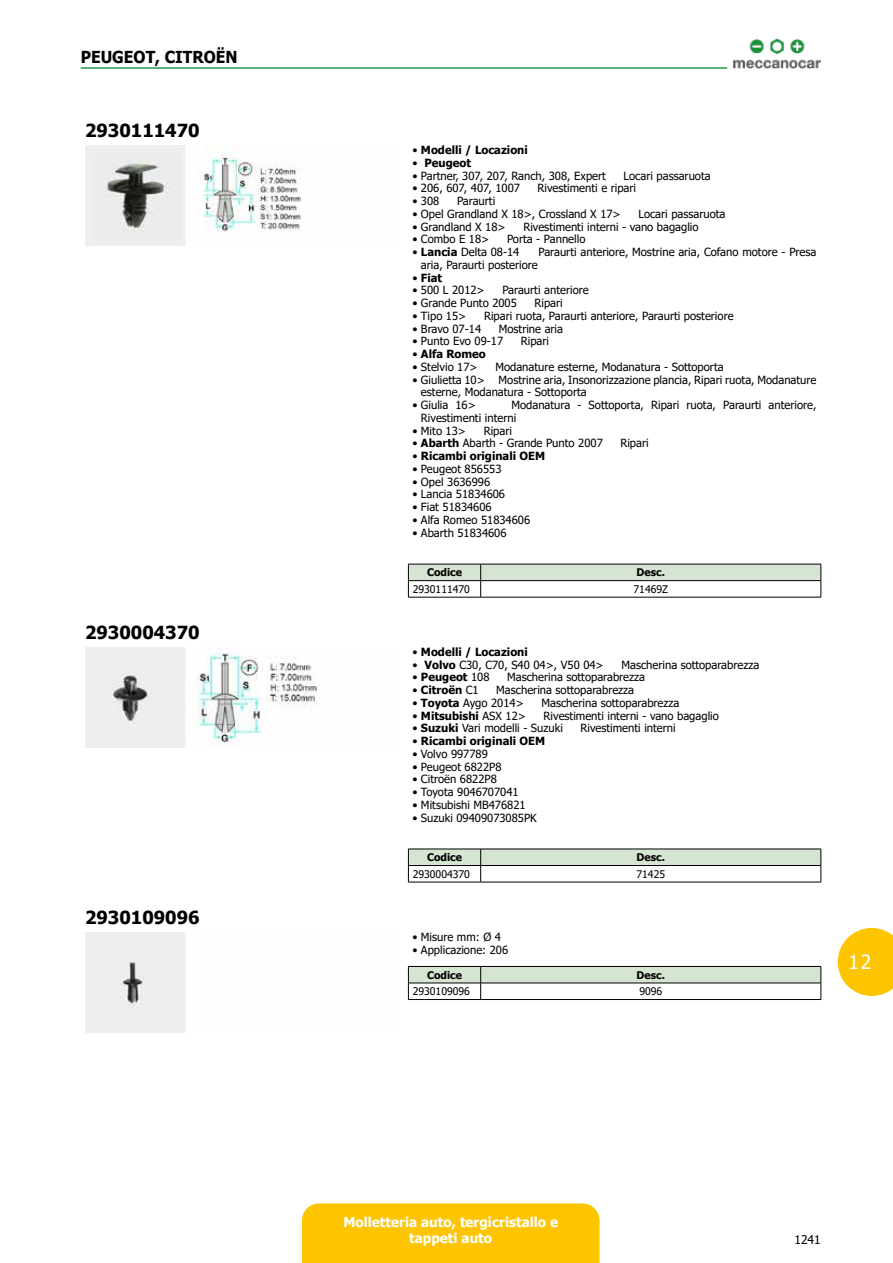
<style>
.page{position:relative;width:893px;height:1263px;background:#fff}
.page>*{position:absolute;margin:0;border:0;box-sizing:border-box;transform-origin:0 0}
.t1{font:19.5px "Tahoma";color:#fff}
.t2{font:700 18px "Tahoma";color:#000}
.t3{font:700 16.5px "Tahoma";color:#000;scale:.95 1}
.t4{font:700 13.5px/16.2px "Tahoma";color:#fff;text-align:center}
.t5{font:12px "Tahoma";color:#000}
.t6{font:11.25px/12.8px "Tahoma";color:#000}
.t7{font:700 11.25px "Tahoma";color:#000}
.t8{font:10.5px "Tahoma";color:#000}
.t9{font:700 10.5px "Tahoma";color:#000}
.s1{font-weight:400}
.s2{font-weight:700}
</style>
<div class="page">
<div style="left:302px;top:1203px;width:298px;height:60px;background:#fdc500"></div>
<svg style="left:838px;top:928px;width:55px;height:68px"></svg>
<img style="left:733px;top:38px;width:88px;height:31px">
<hr style="left:81px;top:67px;width:646px;height:2px;background:#28974e">
<img style="left:85px;top:146px;width:216px;height:100px">
<svg style="left:408px;top:564px;width:414px;height:33px"></svg>
<hr style="left:408px;top:597px;width:73px;height:1px;background:#000">
<hr style="left:481px;top:597px;width:340px;height:1px;background:#000">
<img style="left:85px;top:647px;width:233px;height:100px">
<svg style="left:408px;top:849px;width:414px;height:33px"></svg>
<hr style="left:408px;top:882px;width:73px;height:1px;background:#000">
<hr style="left:481px;top:882px;width:340px;height:1px;background:#000">
<div style="left:85px;top:932px;width:100px;height:100px;background:#eee"></div>
<svg style="left:408px;top:966px;width:414px;height:33px"></svg>
<hr style="left:408px;top:999px;width:73px;height:1px;background:#000">
<hr style="left:481px;top:999px;width:340px;height:1px;background:#000">
<h3 class="t3" style="left:81px;top:45px;width:164px">Peug eot, Citroën</h3>
<h2 class="t2" style="left:85px;top:118px;width:116px">2930111470</h2>
<h2 class="t2" style="left:85px;top:620px;width:116px">2930004370</h2>
<h2 class="t2" style="left:85px;top:904px;width:116px">2930109096</h2>
<p class="t7" style="left:412px;top:142px;width:117px"><span class="s1">•</span> Modelli / Locazioni</p>
<p class="t7" style="left:412px;top:155px;width:60px"><span class="s1">•</span> Peugeot</p>
<p class="t6" style="left:412px;top:170px;width:195px">• Partner, 307, 207, Ranch, 308, Expert</p>
<p class="t6" style="left:624px;top:170px;width:89px">Locari passaruota</p>
<p class="t6" style="left:412px;top:183px;width:109px">• 206, 607, 407, 1007</p>
<p class="t6" style="left:538px;top:183px;width:100px">Rivestimenti e ripari</p>
<p class="t6" style="left:412px;top:195px;width:28px">• 308</p>
<p class="t6" style="left:457px;top:195px;width:40px">Paraurti</p>
<p class="t6" style="left:412px;top:208px;width:210px">• Opel Grandland X 18&gt;, Crossland X 17&gt;</p>
<p class="t6" style="left:638px;top:208px;width:89px">Locari passaruota</p>
<p class="t6" style="left:412px;top:221px;width:95px">• Grandland X 18&gt;</p>
<p class="t6" style="left:523px;top:221px;width:177px">Rivestimenti interni - vano bagaglio</p>
<p class="t6" style="left:412px;top:234px;width:78px">• Combo E 18&gt;</p>
<p class="t6" style="left:507px;top:234px;width:80px">Porta - Pannello</p>
<p class="t6" style="left:412px;top:246px;width:108px">• <span class="s2">Lancia</span> Delta 08-14</p>
<p class="t6" style="left:538px;top:246px;width:280px">Paraurti anteriore, Mostrine aria, Cofano motore - Presa</p>
<p class="t6" style="left:421px;top:259px;width:118px">aria, Paraurti posteriore</p>
<p class="t7" style="left:412px;top:270px;width:31px"><span class="s1">•</span> Fiat</p>
<p class="t6" style="left:412px;top:285px;width:74px">• 500 L 2012&gt;</p>
<p class="t6" style="left:502px;top:285px;width:88px">Paraurti anteriore</p>
<p class="t6" style="left:412px;top:297px;width:106px">• Grande Punto 2005</p>
<p class="t6" style="left:534px;top:297px;width:30px">Ripari</p>
<p class="t6" style="left:412px;top:310px;width:55px">• Tipo 15&gt;</p>
<p class="t6" style="left:484px;top:310px;width:251px">Ripari ruota, Paraurti anteriore, Paraurti posteriore</p>
<p class="t6" style="left:412px;top:323px;width:70px">• Bravo 07-14</p>
<p class="t6" style="left:499px;top:323px;width:66px">Mostrine aria</p>
<p class="t6" style="left:412px;top:336px;width:92px">• Punto Evo 09-17</p>
<p class="t6" style="left:521px;top:336px;width:30px">Ripari</p>
<p class="t7" style="left:412px;top:346px;width:75px"><span class="s1">•</span> Alfa Romeo</p>
<p class="t6" style="left:412px;top:361px;width:67px">• Stelvio 17&gt;</p>
<p class="t6" style="left:495px;top:361px;width:230px">Modanature esterne, Modanatura - Sottoporta</p>
<p class="t6" style="left:421px;top:374px;width:397px;text-indent:-9px">• Giulietta 10&gt; Mostrine aria, Insonorizzazione plancia, Ripari ruota, Modanature esterne, Modanatura - Sottoporta</p>
<p class="t6" style="left:412px;top:399px;width:65px">• Giulia 16&gt;</p>
<p class="t6" style="left:421px;top:399px;width:397px;text-indent:90px">Modanatura - Sottoporta, Ripari ruota, Paraurti anteriore,<br>Rivestimenti interni</p>
<p class="t6" style="left:412px;top:425px;width:55px">• Mito 13&gt;</p>
<p class="t6" style="left:484px;top:425px;width:30px">Ripari</p>
<p class="t6" style="left:412px;top:438px;width:192px">• <span class="s2">Abarth</span> Abarth - Grande Punto 2007</p>
<p class="t6" style="left:620px;top:438px;width:30px">Ripari</p>
<p class="t7" style="left:412px;top:448px;width:134px"><span class="s1">•</span> Ricambi originali OEM</p>
<p class="t6" style="left:412px;top:463px;width:91px">• Peugeot 856553</p>
<p class="t6" style="left:412px;top:476px;width:79px">• Opel 3636996</p>
<p class="t6" style="left:412px;top:488px;width:94px">• Lancia 51834606</p>
<p class="t6" style="left:412px;top:501px;width:81px">• Fiat 51834606</p>
<p class="t6" style="left:412px;top:514px;width:119px">• Alfa Romeo 51834606</p>
<p class="t6" style="left:412px;top:527px;width:96px">• Abarth 51834606</p>
<p class="t9" style="left:427px;top:565px;width:37px">Codice</p>
<p class="t9" style="left:637px;top:565px;width:30px">Desc.</p>
<p class="t8" style="left:413px;top:582px;width:59px">2930111470</p>
<p class="t8" style="left:633px;top:582px;width:36px">71469Z</p>
<p class="t7" style="left:412px;top:644px;width:117px"><span class="s1">•</span> Modelli / Locazioni</p>
<p class="t6" style="left:412px;top:659px;width:193px">• <span class="s2">Volvo</span> C30, C70, S40 04&gt;, V50 04&gt;</p>
<p class="t6" style="left:621px;top:659px;width:139px">Mascherina sottoparabrezza</p>
<p class="t7" style="left:412px;top:669px;width:79px"><span class="s1">•</span> Peugeot <span class="s1">108</span></p>
<p class="t6" style="left:507px;top:671px;width:139px">Mascherina sottoparabrezza</p>
<p class="t7" style="left:412px;top:682px;width:68px"><span class="s1">•</span> Citroën <span class="s1">C1</span></p>
<p class="t6" style="left:496px;top:684px;width:139px">Mascherina sottoparabrezza</p>
<p class="t6" style="left:412px;top:697px;width:113px">• <span class="s2">Toyota</span> Aygo 2014&gt;</p>
<p class="t6" style="left:541px;top:697px;width:139px">Mascherina sottoparabrezza</p>
<p class="t7" style="left:412px;top:708px;width:115px"><span class="s1">•</span> Mitsubishi <span class="s1">ASX 12&gt;</span></p>
<p class="t6" style="left:544px;top:710px;width:177px">Rivestimenti interni - vano bagaglio</p>
<p class="t6" style="left:412px;top:722px;width:152px">• <span class="s2">Suzuki</span> Vari modelli - Suzuki</p>
<p class="t6" style="left:581px;top:722px;width:97px">Rivestimenti interni</p>
<p class="t7" style="left:412px;top:733px;width:134px"><span class="s1">•</span> Ricambi originali OEM</p>
<p class="t6" style="left:412px;top:748px;width:77px">• Volvo 997789</p>
<p class="t6" style="left:412px;top:761px;width:91px">• Peugeot 6822P8</p>
<p class="t6" style="left:412px;top:773px;width:86px">• Citroën 6822P8</p>
<p class="t6" style="left:412px;top:786px;width:108px">• Toyota 9046707041</p>
<p class="t6" style="left:412px;top:799px;width:115px">• Mitsubishi MB476821</p>
<p class="t6" style="left:412px;top:812px;width:126px">• Suzuki 09409073085PK</p>
<p class="t9" style="left:427px;top:850px;width:37px">Codice</p>
<p class="t9" style="left:637px;top:850px;width:30px">Desc.</p>
<p class="t8" style="left:413px;top:867px;width:59px">2930004370</p>
<p class="t8" style="left:636px;top:867px;width:30px">71425</p>
<p class="t6" style="left:412px;top:931px;width:90px">• Misure mm: Ø 4</p>
<p class="t6" style="left:412px;top:944px;width:97px">• Applicazione: 206</p>
<p class="t9" style="left:427px;top:967px;width:37px">Codice</p>
<p class="t9" style="left:637px;top:967px;width:30px">Desc.</p>
<p class="t8" style="left:413px;top:984px;width:59px">2930109096</p>
<p class="t8" style="left:639px;top:984px;width:24px">9096</p>
<h1 class="t1" style="left:848px;top:949px;width:25px">12</h1>
<p class="t4" style="left:343px;top:1214px;width:216px">Molletteria auto, tergicristallo e tappeti auto</p>
<p class="t5" style="left:794px;top:1231px;width:28px">1241</p>
</div>
